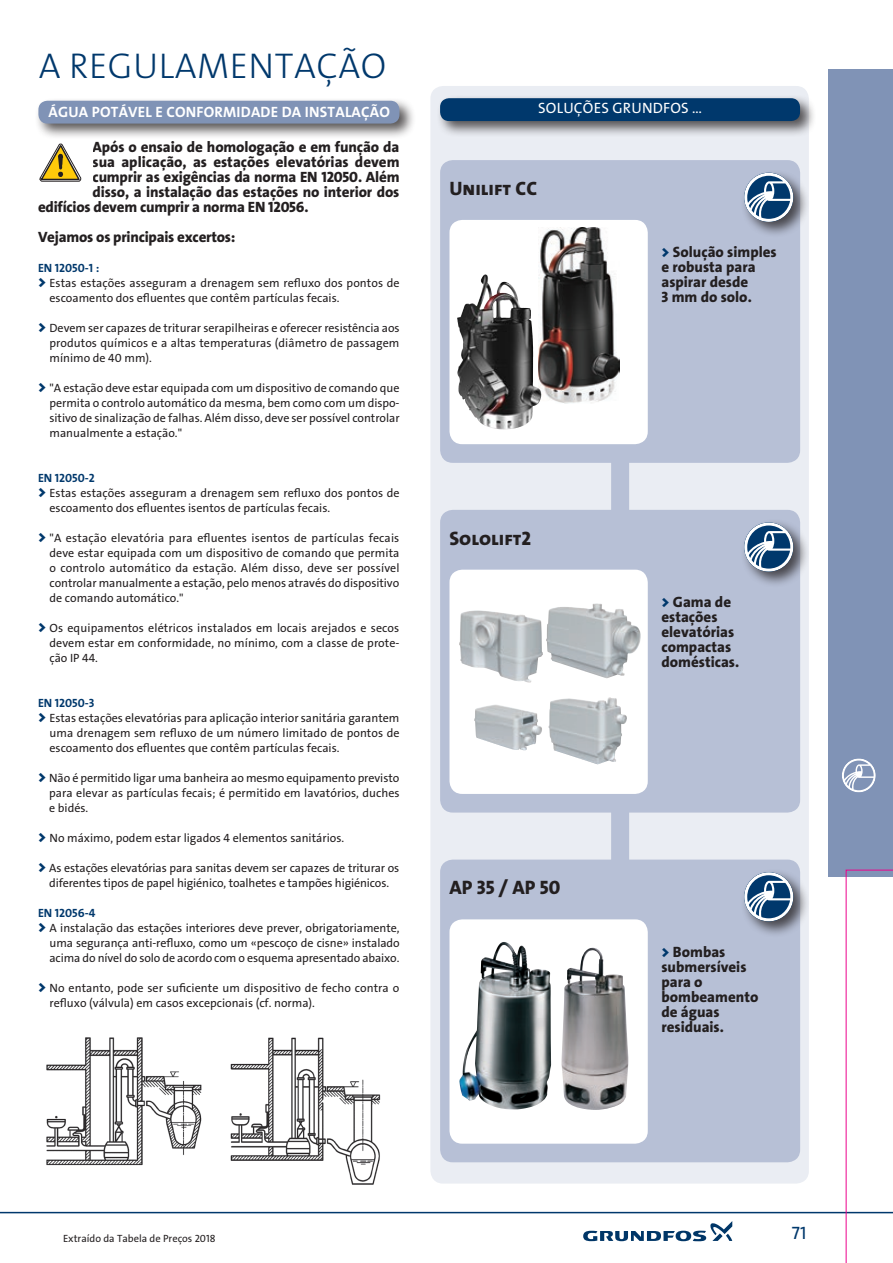
<style>
.page{position:relative;width:893px;height:1263px;background:#fff}
.page>*{position:absolute;margin:0;border:0;box-sizing:border-box;transform-origin:0 0}
.t1{font:36px "Grundfos The Sans V2 OT 3 L";letter-spacing:.015em;color:#00386c}
.t2{font:19.5px "Grundfos The Sans V2 OT 8 XB";color:#231f20}
.t3{font:18px "Grundfos The Sans V2 OT 5 R";color:#00386c}
.t4{font:15px/15px "Grundfos The Sans V2 OT 8 XB";letter-spacing:-.01em;color:#231f20}
.t5{font:15px "Grundfos The Sans V2 OT 7 B";letter-spacing:.015em;color:#fff}
.t6{font:15px "Grundfos The Sans V2 OT 5 R";letter-spacing:.015em;color:#fff}
.t7{font:12px/15px "Grundfos The Sans V2 OT 5 R";color:#231f20;text-align:justify}
.t8{font:12px "Grundfos The Sans V2 OT 7 B";color:#00386c}
.t9{font:10.5px "Grundfos The Sans V2 OT 5 R";color:#231f20}
.s1{font-family:"Grundfos The Sans V2 OT 9 BL";font-size:15px;color:#00386c}
.s2{font-family:"Grundfos The Sans V2 OT 9 BL";color:#00386c}
</style>
<div class="page">
<svg style="left:583px;top:1221px;width:149px;height:20px"></svg>
<hr style="left:0;top:1212px;width:893px;height:1px;background:#00386c">
<div style="left:35px;top:97px;width:381px;height:43px;background:#231f20;opacity:.75"></div>
<div style="left:38px;top:101px;width:361px;height:23px;background:#8093b6;border-radius:9px"></div>
<svg style="left:39px;top:144px;width:42px;height:38px"></svg>
<img style="left:46px;top:1037px;width:335px;height:148px">
<div style="left:430px;top:86px;width:379px;height:1097px;background:#eaedf3;border-radius:13px"></div>
<div style="left:611px;top:335px;width:18px;height:540px;background:#b7c0d6"></div>
<div style="left:436px;top:94px;width:380px;height:44px;background:#231f20;opacity:.75"></div>
<div style="left:440px;top:98px;width:360px;height:23px;background:#00386c;border-radius:9px"></div>
<div style="left:440px;top:859px;width:360px;height:303px;background:#b7c0d6;border-radius:13px"></div>
<div style="left:449px;top:919px;width:199px;height:225px;background:#fff;border-radius:13px"></div>
<div style="left:740px;top:868px;width:69px;height:69px;background:#231f20;opacity:.75"></div>
<svg style="left:744px;top:872px;width:49px;height:49px;background:#708ca8"></svg>
<div style="left:440px;top:510px;width:360px;height:302px;background:#b7c0d6;border-radius:13px"></div>
<div style="left:449px;top:570px;width:199px;height:224px;background:#fff;border-radius:13px"></div>
<div style="left:740px;top:519px;width:69px;height:69px;background:#231f20;opacity:.75"></div>
<svg style="left:744px;top:522px;width:49px;height:50px;background:#708ca8"></svg>
<div style="left:440px;top:160px;width:360px;height:303px;background:#b7c0d6;border-radius:13px"></div>
<svg style="left:449px;top:220px;width:199px;height:224px;background:#cecdcd"></svg>
<div style="left:740px;top:169px;width:69px;height:69px;background:#231f20;opacity:.75"></div>
<svg style="left:744px;top:173px;width:49px;height:49px;background:#708ba8"></svg>
<img style="left:474px;top:704px;width:68px;height:46px">
<img style="left:546px;top:603px;width:95px;height:75px">
<img style="left:459px;top:610px;width:84px;height:73px">
<img style="left:548px;top:697px;width:79px;height:67px">
<img style="left:459px;top:942px;width:92px;height:167px">
<img style="left:561px;top:948px;width:67px;height:162px">
<img style="left:539px;top:228px;width:81px;height:176px">
<img style="left:457px;top:274px;width:28px;height:67px">
<div style="left:829px;top:69px;width:64px;height:807px;background:#8093b6"></div>
<svg style="left:846px;top:870px;width:47px;height:393px"></svg>
<svg style="left:842px;top:758px;width:34px;height:34px"></svg>
<p class="t1" style="left:39px;top:43px;width:349px">A REGULAMENTAÇÃO</p>
<p class="t5" style="left:49px;top:102px;width:343px">ÁGUA POTÁVEL E CONFORMIDADE DA INSTALAÇÃO</p>
<p class="t4" style="left:93px;top:140px;width:308px">Após o ensaio de homologação e em função da</p>
<p class="t4" style="left:93px;top:155px;width:309px">sua aplicação, as estações elevatórias devem</p>
<p class="t4" style="left:93px;top:170px;width:308px">cumprir as exigências da norma EN 12050. Além</p>
<p class="t4" style="left:93px;top:185px;width:308px">disso, a instalação das estações no interior dos</p>
<p class="t4" style="left:38px;top:200px;width:272px">edifícios devem cumprir a norma EN 12056.</p>
<p class="t4" style="left:38px;top:230px;width:199px">Vejamos os principais excertos:</p>
<p class="t8" style="left:38px;top:260px;width:63px">EN 12050-1 :</p>
<p class="t7" style="left:50px;top:276px;width:352px;text-indent:-12px"><span class="s1">&gt;</span> Estas estações asseguram a drenagem sem refluxo dos pontos de escoamento dos efluentes que contêm partículas fecais.</p>
<p class="t7" style="left:50px;top:321px;width:352px;text-indent:-12px"><span class="s1">&gt;</span> Devem ser capazes de triturar serapilheiras e oferecer resistência aos produtos químicos e a altas temperaturas (diâmetro de passagem mínimo de 40 mm).</p>
<p class="t7" style="left:50px;top:381px;width:352px;text-indent:-12px"><span class="s1">&gt;</span> "A estação deve estar equipada com um dispositivo de comando que permita o controlo automático da mesma, bem como com um dispo&shy;sitivo de sinalização de falhas. Além disso, deve ser possível controlar manualmente a estação."</p>
<p class="t8" style="left:38px;top:470px;width:58px">EN 12050-2</p>
<p class="t7" style="left:50px;top:486px;width:352px;text-indent:-12px"><span class="s1">&gt;</span> Estas estações asseguram a drenagem sem refluxo dos pontos de escoamento dos efluentes isentos de partículas fecais.</p>
<p class="t7" style="left:50px;top:531px;width:352px;text-indent:-12px"><span class="s1">&gt;</span> "A estação elevatória para efluentes isentos de partículas fecais deve estar equipada com um dispositivo de comando que permita o controlo automático da estação. Além disso, deve ser possível controlar manualmente a estação, pelo menos através do dispositivo de comando automático."</p>
<p class="t7" style="left:50px;top:621px;width:351px;text-indent:-12px"><span class="s1">&gt;</span> Os equipamentos elétricos instalados em locais arejados e secos devem estar em conformidade, no mínimo, com a classe de prote&shy;ção IP 44.</p>
<p class="t8" style="left:38px;top:695px;width:58px">EN 12050-3</p>
<p class="t7" style="left:50px;top:711px;width:351px;text-indent:-12px"><span class="s1">&gt;</span> Estas estações elevatórias para aplicação interior sanitária garantem uma drenagem sem refluxo de um número limitado de pontos de escoamento dos efluentes que contêm partículas fecais.</p>
<p class="t7" style="left:49px;top:771px;width:352px;text-indent:-11px"><span class="s1">&gt;</span> Não é permitido ligar uma banheira ao mesmo equipamento previsto para elevar as partículas fecais; é permitido em lavatórios, duches e bidés.</p>
<p class="t7" style="left:38px;top:831px;width:308px"><span class="s1">&gt;</span> No máximo, podem estar ligados 4 elementos sanitários.</p>
<p class="t7" style="left:38px;top:861px;width:363px;text-align:center"><span class="s1">&gt;</span> As estações elevatórias para sanitas devem ser capazes de triturar os diferentes tipos de papel higiénico, toalhetes e tampões higiénicos.</p>
<p class="t8" style="left:38px;top:905px;width:59px">EN 12056-4</p>
<p class="t7" style="left:50px;top:921px;width:352px;text-indent:-12px"><span class="s1">&gt;</span> A instalação das estações interiores deve prever, obrigatoriamente, uma segurança anti-refluxo, como um «pescoço de cisne» instalado acima do nível do solo de acordo com o esquema apresentado abaixo.</p>
<p class="t7" style="left:50px;top:981px;width:351px;text-indent:-12px"><span class="s1">&gt;</span> No entanto, pode ser suficiente um dispositivo de fecho contra o refluxo (válvula) em casos excepcionais (cf. norma).</p>
<p class="t6" style="left:538px;top:98px;width:165px">SOLUÇÕES GRUNDFOS ...</p>
<p class="t2" style="left:449px;top:176px;width:89px">Unilift CC</p>
<p class="t2" style="left:449px;top:525px;width:83px">Sololift2</p>
<p class="t2" style="left:449px;top:875px;width:112px">AP 35 / AP 50</p>
<p class="t4" style="left:661px;top:245px;width:117px"><span class="s2">&gt;</span> Solução simples</p>
<p class="t4" style="left:661px;top:260px;width:96px">e robusta para aspirar desde</p>
<p class="t4" style="left:661px;top:290px;width:92px">3 mm do solo.</p>
<p class="t4" style="left:661px;top:594px;width:79px"><span class="s2">&gt;</span> Gama de estações elevatórias compactas domésticas.</p>
<p class="t4" style="left:661px;top:944px;width:87px"><span class="s2">&gt;</span> Bombas submersíveis</p>
<p class="t4" style="left:661px;top:974px;width:98px">para o bombeamento</p>
<p class="t4" style="left:661px;top:1004px;width:60px">de águas</p>
<p class="t4" style="left:661px;top:1019px;width:64px">residuais.</p>
<p class="t9" style="left:63px;top:1232px;width:154px">Extraído da Tabela de Preços 2018</p>
<h3 class="t3" style="left:792px;top:1221px;width:16px">71</h3>
</div>
